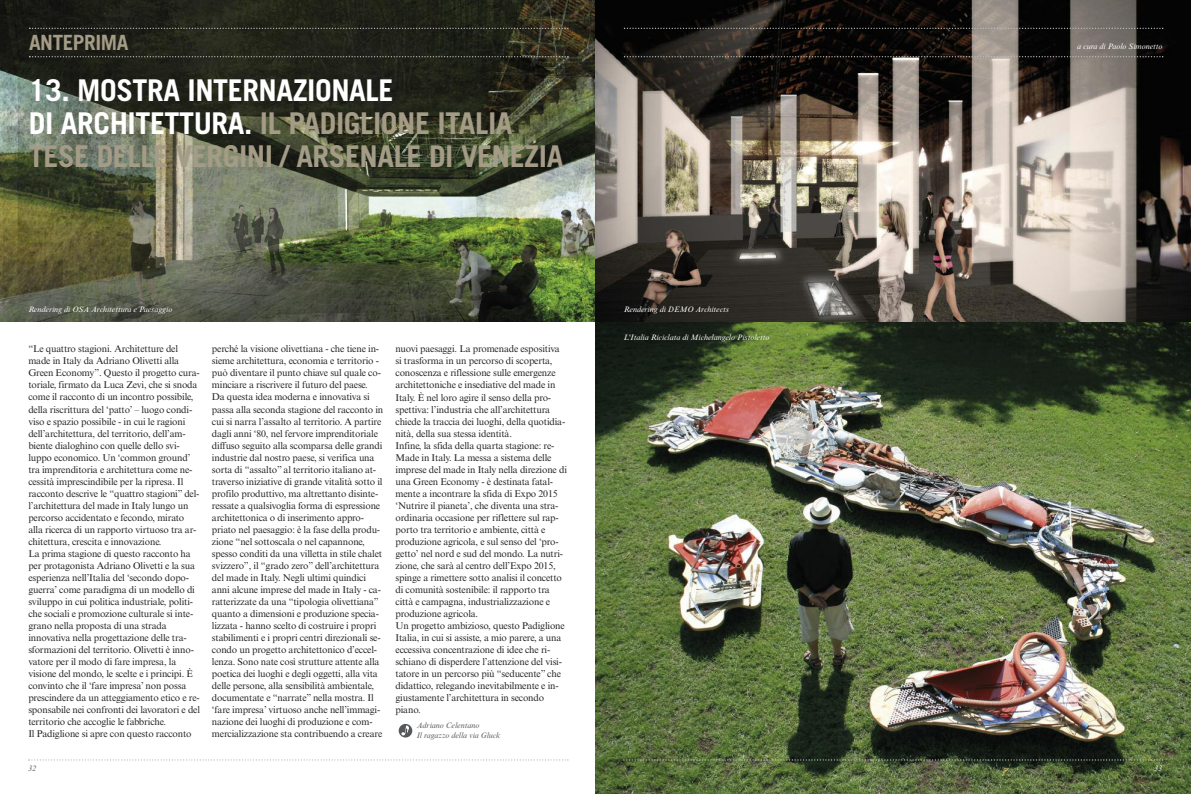
<style>
.page{position:relative;width:1191px;height:794px;background:#fff}
.page>*{position:absolute;margin:0;border:0;box-sizing:border-box;transform-origin:0 0}
.t1{font:700 30px/33px "Trade Gothic LT Std";letter-spacing:-.015em;color:#a49c86}
.t2{font:700 21px "Trade Gothic LT Std";letter-spacing:-.02em;color:#a49c86}
.t3{font:9.8px/12px "Times New Roman MT Std";letter-spacing:-.015em;color:#272627}
.t4{font:italic 8px "Times New Roman MT Std";color:#fff}
.t5{font:italic 8px/9.6px "Times New Roman MT Std";color:#58595c}
.s1{color:#fff}
</style>
<div class="page">
<img style="left:595px;top:321px;width:595px;height:473px">
<img style="left:0;top:0;width:595px;height:321px">
<svg style="left:595px;top:0;width:596px;height:321px;background:#6a635b"></svg>
<svg style="left:624px;top:56px;width:539px;height:1px"></svg>
<svg style="left:624px;top:28px;width:539px;height:1px"></svg>
<svg style="left:623px;top:759px;width:540px;height:1px"></svg>
<svg style="left:29px;top:56px;width:539px;height:1px"></svg>
<svg style="left:29px;top:28px;width:539px;height:1px"></svg>
<svg style="left:28px;top:759px;width:540px;height:1px"></svg>
<svg style="left:399px;top:724px;width:13px;height:13px"></svg>
<svg style="left:401px;top:725px;width:8px;height:10px"></svg>
<h2 class="t2" style="left:29px;top:35px;width:101px">ANTEPRIMA</h2>
<p class="t4" style="left:1077px;top:43px;width:87px">a cura di Paolo Simonetto</p>
<h1 class="t1" style="left:29px;top:77px;width:536px"><span class="s1">13. MOSTRA INTERNAZIONALE<br>DI ARCHITETTURA.</span> IL PADIGLIONE ITALIA<br>TESE DELLE VERGINI / ARSENALE DI VENEZIA</h1>
<p class="t4" style="left:28px;top:306px;width:145px">Rendering di OSA Architettura e Paesaggio</p>
<p class="t4" style="left:624px;top:306px;width:107px">Rendering di DEMO Architects</p>
<p class="t4" style="left:624px;top:335px;width:147px">L'Italia Riciclata di Michelangelo Pistoletto</p>
<p class="t3" style="left:28px;top:344px;width:173px">“Le quattro stagioni. Architetture del made in Italy da Adriano Olivetti alla Green Economy”. Questo il progetto cura&shy;toriale, firmato da Luca Zevi, che si snoda come il racconto di un incontro possibile, della riscrittura del ‘patto’ – luogo condi&shy;viso e spazio possibile - in cui le ragioni dell’architettura, del territorio, dell’am&shy;biente dialoghino con quelle dello svi&shy;luppo economico. Un ‘common ground’ tra imprenditoria e architettura come ne&shy;cessità imprescindibile per la ripresa. Il racconto descrive le “quattro stagioni” del&shy;l’architettura del made in Italy lungo un percorso accidentato e fecondo, mirato alla ricerca di un rapporto virtuoso tra ar&shy;chitettura, crescita e innovazione.<br>La prima stagione di questo racconto ha per protagonista Adriano Olivetti e la sua esperienza nell’Italia del ‘secondo dopo&shy;guerra’ come paradigma di un modello di sviluppo in cui politica industriale, politi&shy;che sociali e promozione culturale si inte&shy;grano nella proposta di una strada innovativa nella progettazione delle tra&shy;sformazioni del territorio. Olivetti è inno&shy;vatore per il modo di fare impresa, la visione del mondo, le scelte e i principi. È convinto che il ‘fare impresa’ non possa prescindere da un atteggiamento etico e re&shy;sponsabile nei confronti dei lavoratori e del territorio che accoglie le fabbriche.<br>Il Padiglione si apre con questo racconto</p>
<p class="t3" style="left:212px;top:344px;width:173px">perché la visione olivettiana - che tiene in&shy;sieme architettura, economia e territorio - può diventare il punto chiave sul quale co&shy;minciare a riscrivere il futuro del paese.<br>Da questa idea moderna e innovativa si passa alla seconda stagione del racconto in cui si narra l’assalto al territorio. A partire dagli anni ‘80, nel fervore imprenditoriale diffuso seguito alla scomparsa delle grandi industrie dal nostro paese, si verifica una sorta di “assalto” al territorio italiano at&shy;traverso iniziative di grande vitalità sotto il profilo produttivo, ma altrettanto disinte&shy;ressate a qualsivoglia forma di espressione architettonica o di inserimento appro&shy;priato nel paesaggio: è la fase della produ&shy;zione “nel sottoscala o nel capannone, spesso conditi da una villetta in stile chalet svizzero”, il “grado zero” dell’architettura del made in Italy. Negli ultimi quindici anni alcune imprese del made in Italy - ca&shy;ratterizzate da una “tipologia olivettiana” quanto a dimensioni e produzione specia&shy;lizzata - hanno scelto di costruire i propri stabilimenti e i propri centri direzionali se&shy;condo un progetto architettonico d’eccel&shy;lenza. Sono nate così strutture attente alla poetica dei luoghi e degli oggetti, alla vita delle persone, alla sensibilità ambientale, documentate e “narrate” nella mostra. Il ‘fare impresa’ virtuoso anche nell’immagi&shy;nazione dei luoghi di produzione e com&shy;mercializzazione sta contribuendo a creare</p>
<p class="t3" style="left:395px;top:344px;width:173px">nuovi paesaggi. La promenade espositiva si trasforma in un percorso di scoperta, conoscenza e riflessione sulle emergenze architettoniche e insediative del made in Italy. È nel loro agire il senso della pro&shy;spettiva: l’industria che all’architettura chiede la traccia dei luoghi, della quotidia&shy;nità, della sua stessa identità.<br>Infine, la sfida della quarta stagione: re-Made in Italy. La messa a sistema delle imprese del made in Italy nella direzione di una Green Economy - è destinata fatal&shy;mente a incontrare la sfida di Expo 2015 ‘Nutrire il pianeta’, che diventa una stra&shy;ordinaria occasione per riflettere sul rap&shy;porto tra territorio e ambiente, città e produzione agricola, e sul senso del ‘pro&shy;getto’ nel nord e sud del mondo. La nutri&shy;zione, che sarà al centro dell’Expo 2015, spinge a rimettere sotto analisi il concetto di comunità sostenibile: il rapporto tra città e campagna, industrializzazione e produzione agricola.<br>Un progetto ambizioso, questo Padiglione Italia, in cui si assiste, a mio parere, a una eccessiva concentrazione di idee che ri&shy;schiano di disperdere l’attenzione del visi&shy;tatore in un percorso più “seducente” che didattico, relegando inevitabilmente e in&shy;giustamente l’architettura in secondo piano.</p>
<p class="t5" style="left:28px;top:764px;width:9px">32</p>
<p class="t4" style="left:1154px;top:766px;width:9px">33</p>
<p class="t5" style="left:417px;top:721px;width:85px">Adriano Celentano<br>Il ragazzo della via Gluck</p>
</div>
